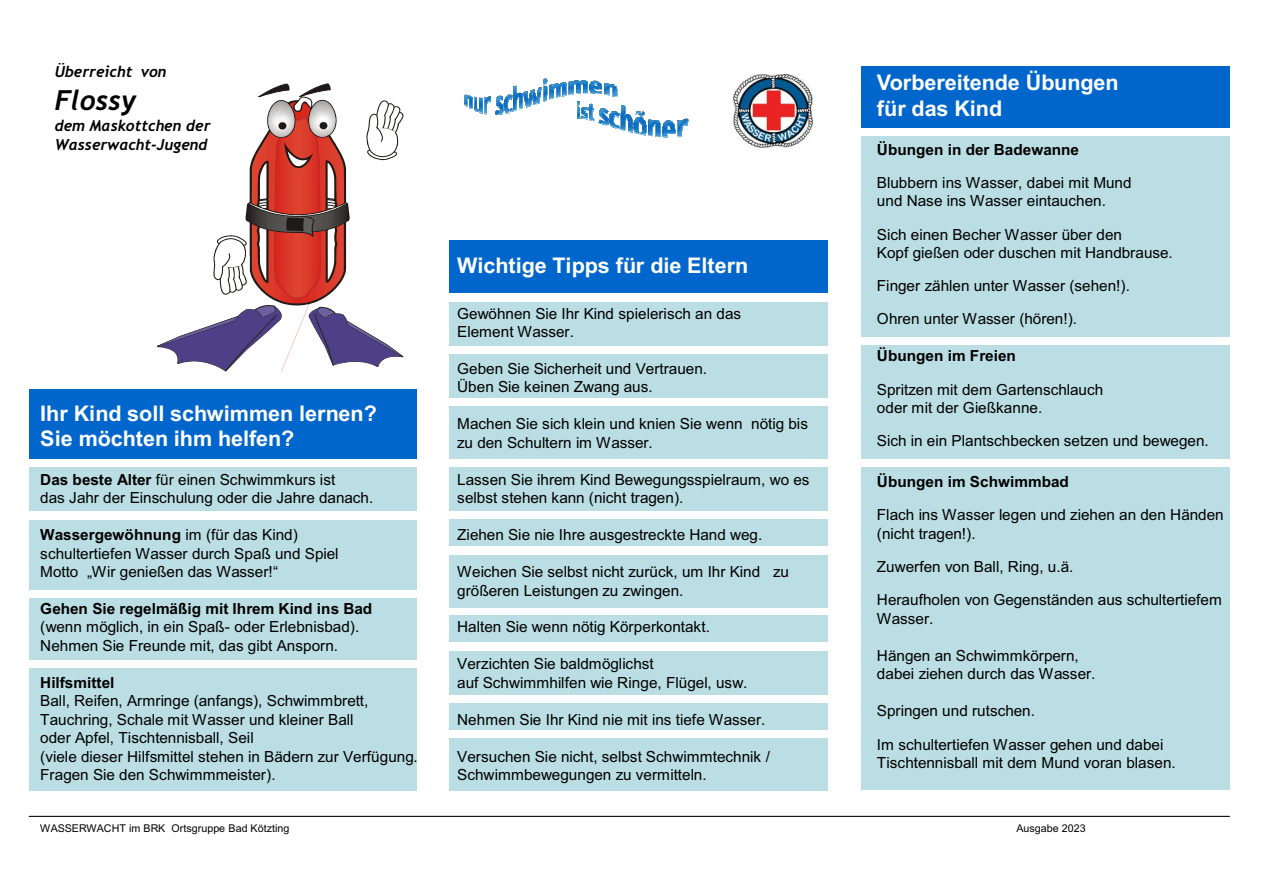
<style>
.page{position:relative;width:1263px;height:893px;background:#fff}
.page>*{position:absolute;margin:0;border:0;box-sizing:border-box;transform-origin:0 0}
.t1{font:italic 700 27.75px "Trebuchet";color:#000}
.t2{font:700 21.6px/25.7px "Arial";color:#fff}
.t3{font:15.3px/18.5px "Arial";color:#000}
.t4{font:700 15.3px "Arial";color:#000}
.t5{font:italic 700 15.3px/18.5px "Trebuchet";color:#000}
.t6{font:10.65px "Arial";color:#000}
.s1{font-weight:700}
</style>
<div class="page">
<div style="left:861px;top:136px;width:368px;height:200px;background:#badee3"></div>
<div style="left:861px;top:345px;width:368px;height:114px;background:#badee3"></div>
<div style="left:29px;top:389px;width:388px;height:70px;background:#06c"></div>
<div style="left:450px;top:241px;width:378px;height:52px;background:#06c"></div>
<div style="left:450px;top:738px;width:378px;height:52px;background:#badee3"></div>
<div style="left:450px;top:703px;width:378px;height:26px;background:#badee3"></div>
<div style="left:450px;top:651px;width:378px;height:43px;background:#badee3"></div>
<div style="left:450px;top:616px;width:378px;height:26px;background:#badee3"></div>
<div style="left:450px;top:555px;width:378px;height:52px;background:#badee3"></div>
<div style="left:450px;top:520px;width:378px;height:26px;background:#badee3"></div>
<div style="left:450px;top:468px;width:378px;height:43px;background:#badee3"></div>
<div style="left:450px;top:406px;width:378px;height:53px;background:#badee3"></div>
<div style="left:450px;top:354px;width:378px;height:44px;background:#badee3"></div>
<div style="left:450px;top:302px;width:378px;height:43px;background:#badee3"></div>
<div style="left:29px;top:668px;width:388px;height:122px;background:#badee3"></div>
<div style="left:29px;top:598px;width:388px;height:61px;background:#badee3"></div>
<div style="left:29px;top:520px;width:388px;height:70px;background:#badee3"></div>
<div style="left:29px;top:468px;width:388px;height:43px;background:#badee3"></div>
<div style="left:861px;top:66px;width:368px;height:61px;background:#06c"></div>
<div style="left:861px;top:468px;width:368px;height:322px;background:#badee3"></div>
<hr style="left:29px;top:816px;width:1200px;height:1px;background:#000">
<svg style="left:465px;top:79px;width:223px;height:59px"></svg>
<img style="left:733px;top:75px;width:79px;height:73px">
<svg style="left:157px;top:84px;width:246px;height:287px"></svg>
<p class="t5" style="left:55px;top:64px;width:113px">Überreicht von</p>
<h1 class="t1" style="left:55px;top:90px;width:83px">Flossy</h1>
<p class="t5" style="left:55px;top:118px;width:157px">dem Maskottchen der<br>Wasserwacht-Jugend</p>
<h2 class="t2" style="left:40px;top:402px;width:338px">Ihr Kind soll schwimmen lernen?<br>Sie möchten ihm helfen?</h2>
<p class="t3" style="left:40px;top:471px;width:335px"><span class="s1">Das beste Alter</span> für einen Schwimmkurs ist<br>das Jahr der Einschulung oder die Jahre danach.</p>
<p class="t3" style="left:40px;top:527px;width:300px"><span class="s1">Wassergewöhnung</span> im (für das Kind) schultertiefen Wasser durch Spaß und Spiel<br>Motto „Wir genießen das Wasser!“</p>
<p class="t4" style="left:40px;top:603px;width:334px">Gehen Sie regelmäßig mit Ihrem Kind ins Bad</p>
<p class="t3" style="left:40px;top:619px;width:321px">(wenn möglich, in ein Spaß- oder Erlebnisbad).<br>Nehmen Sie Freunde mit, das gibt Ansporn.</p>
<p class="t4" style="left:40px;top:677px;width:76px">Hilfsmittel</p>
<p class="t3" style="left:40px;top:693px;width:379px">Ball, Reifen, Armringe (anfangs), Schwimmbrett, Tauchring, Schale mit Wasser und kleiner Ball<br>oder Apfel, Tischtennisball, Seil<br>(viele dieser Hilfsmittel stehen in Bädern zur Verfügung.<br>Fragen Sie den Schwimmmeister).</p>
<h2 class="t2" style="left:457px;top:254px;width:292px">Wichtige Tipps für die Eltern</h2>
<p class="t3" style="left:457px;top:305px;width:285px">Gewöhnen Sie Ihr Kind spielerisch an das<br>Element Wasser.</p>
<p class="t3" style="left:457px;top:361px;width:251px">Geben Sie Sicherheit und Vertrauen.<br>Üben Sie keinen Zwang aus.</p>
<p class="t3" style="left:457px;top:416px;width:352px">Machen Sie sich klein und knien Sie wenn nötig bis zu den Schultern im Wasser.</p>
<p class="t3" style="left:457px;top:471px;width:354px">Lassen Sie ihrem Kind Bewegungsspielraum, wo es selbst stehen kann (nicht tragen).</p>
<p class="t3" style="left:457px;top:527px;width:307px">Ziehen Sie nie Ihre ausgestreckte Hand weg.</p>
<p class="t3" style="left:457px;top:564px;width:333px">Weichen Sie selbst nicht zurück, um Ihr Kind zu größeren Leistungen zu zwingen.</p>
<p class="t3" style="left:457px;top:619px;width:254px">Halten Sie wenn nötig Körperkontakt.</p>
<p class="t3" style="left:457px;top:656px;width:292px">Verzichten Sie baldmöglichst<br>auf Schwimmhilfen wie Ringe, Flügel, usw.</p>
<p class="t3" style="left:457px;top:712px;width:310px">Nehmen Sie Ihr Kind nie mit ins tiefe Wasser.</p>
<p class="t3" style="left:457px;top:748px;width:314px">Versuchen Sie nicht, selbst Schwimmtechnik /<br>Schwimmbewegungen zu vermitteln.</p>
<h2 class="t2" style="left:877px;top:72px;width:243px">Vorbereitende Übungen für das Kind</h2>
<p class="t4" style="left:877px;top:143px;width:204px">Übungen in der Badewanne</p>
<p class="t3" style="left:877px;top:175px;width:256px">Blubbern ins Wasser, dabei mit Mund und Nase ins Wasser eintauchen.</p>
<p class="t3" style="left:877px;top:226px;width:297px">Sich einen Becher Wasser über den<br>Kopf gießen oder duschen mit Handbrause.</p>
<p class="t3" style="left:877px;top:271px;width:254px;line-height:33.3px">Finger zählen unter Wasser (sehen!).<br>Ohren unter Wasser (hören!).</p>
<p class="t4" style="left:877px;top:350px;width:140px">Übungen im Freien</p>
<p class="t3" style="left:877px;top:382px;width:228px">Spritzen mit dem Gartenschlauch oder mit der Gießkanne.</p>
<p class="t3" style="left:877px;top:433px;width:333px">Sich in ein Plantschbecken setzen und bewegen.</p>
<p class="t4" style="left:877px;top:476px;width:193px">Übungen im Schwimmbad</p>
<p class="t3" style="left:877px;top:507px;width:348px">Flach ins Wasser legen und ziehen an den Händen (nicht tragen!).</p>
<p class="t3" style="left:877px;top:551px;width:346px;line-height:33.3px">Zuwerfen von Ball, Ring, u.ä.<br>Heraufholen von Gegenständen aus schultertiefem</p>
<p class="t3" style="left:877px;top:611px;width:58px">Wasser.</p>
<p class="t3" style="left:877px;top:647px;width:220px">Hängen an Schwimmkörpern, dabei ziehen durch das Wasser.</p>
<p class="t3" style="left:877px;top:695px;width:288px;line-height:33.5px">Springen und rutschen.<br>Im schultertiefen Wasser gehen und dabei</p>
<p class="t3" style="left:877px;top:755px;width:300px">Tischtennisball mit dem Mund voran blasen.</p>
<p class="t6" style="left:40px;top:824px;width:251px">WASSERWACHT im BRK Ortsgruppe Bad Kötzting</p>
<p class="t6" style="left:1016px;top:824px;width:71px">Ausgabe 2023</p>
</div>
